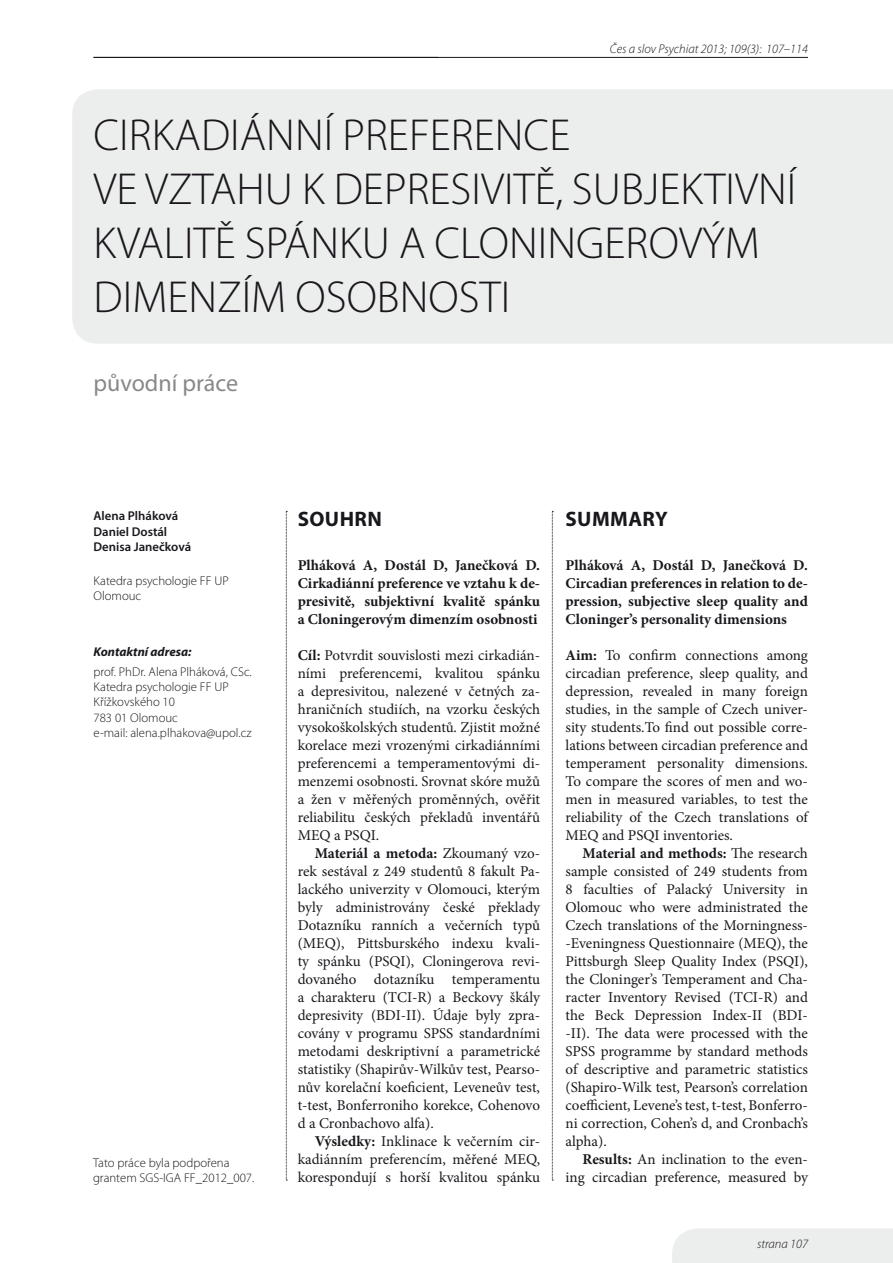
<style>
.page{position:relative;width:893px;height:1263px;background:#fff}
.page>*{position:absolute;margin:0;border:0;box-sizing:border-box;transform-origin:0 0}
.t1{font:300 45px/54px "Myriad Pro";color:#1a171c}
.t2{font:24px "Myriad Pro";color:#87888a}
.t3{font:700 21px "Myriad Pro";letter-spacing:.02em;color:#1a171c}
.t4{font:15px/18px "Minion Pro";letter-spacing:-.005em;color:#1a171c;text-align:justify}
.t5{font:700 15px/18px "Minion Pro";color:#1a171c;text-align:justify}
.t6{font:300 12.75px/15.3px "Myriad Pro";color:#1a171c}
.t7{font:italic 300 12.75px "Myriad Pro";color:#1a171c}
.t8{font:600 12.75px/15.3px "Myriad Pro";color:#1a171c}
.t9{font:italic 700 12.75px "Myriad Pro";color:#1a171c}
.s1{font-weight:700}
</style>
<div class="page">
<hr style="left:94px;top:57px;width:714px;height:1px;background:#1a171c">
<div style="left:672px;top:1228px;width:221px;height:35px;background:#eceded"></div>
<div style="left:72px;top:89px;width:821px;height:255px;background:#eceded"></div>
<svg style="left:286px;top:511px;width:1px;height:670px"></svg>
<svg style="left:552px;top:511px;width:1px;height:670px"></svg>
<p class="t7" style="left:610px;top:42px;width:199px">Čes a slov Psychiat 2013; 109(3): 107–114</p>
<h1 class="t1" style="left:94px;top:109px;width:704px">Cirkadiánní preference<br>ve vztahu kd epresivitě, su bjektivní kvalitě spánku a Cloningerovým dimenzím osobnosti</h1>
<h2 class="t2" style="left:94px;top:369px;width:146px">původní práce</h2>
<p class="t8" style="left:94px;top:508px;width:99px">Alena Plháková<br>Daniel Dostál<br>Denisa Janečková</p>
<p class="t6" style="left:94px;top:573px;width:137px">Katedra psychologie FF UP<br>Olomouc</p>
<p class="t9" style="left:94px;top:643px;width:100px">Kontaktní adresa:</p>
<p class="t6" style="left:94px;top:664px;width:160px">prof. PhDr. Alena Plháková, CSc.<br>Katedra psychologie FF UP<br>Křížkovského 10<br>783 01 Olomouc<br>e-mail: alena.plhakova@upol.cz</p>
<p class="t6" style="left:93px;top:1155px;width:163px">Tato práce byla podpořena grantem SGS-IGA FF_2012_007.</p>
<h3 class="t3" style="left:298px;top:506px;width:86px">SOUHRN</h3>
<p class="t5" style="left:298px;top:556px;width:244px">Plháková A, Dostál D, Janečková D.<br>Cirkadiánní preference ve vztahu k de&shy;presivitě, subjektivní kvalitě spánku a Cloningerovým dimenzím osobnosti</p>
<p class="t4" style="left:298px;top:646px;width:244px"><span class="s1">Cíl:</span> Potvrdit souvislosti mezi cirkadián&shy;ními preferencemi, kvalitou spánku a depresivitou, nalezené v četných za&shy;hraničních studiích, na vzorku českých vysokoškolských studentů. Zjistit možné korelace mezi vrozenými cirkadiánními preferencemi a temperamentovými di&shy;menzemi osobnosti. Srovnat skóre mužů a žen v měřených proměnných, ověřit reliabilitu českých překladů inventářů MEQ a PSQI.</p>
<p class="t4" style="left:298px;top:844px;width:244px;text-indent:17px"><span class="s1">Materiál a metoda:</span> Zkoumaný vzo&shy;rek sestával z 249 studentů 8 fakult Pa&shy;lackého univerzity v Olomouci, kterým byly administrovány české překlady Dotazníku ranních a večerních typů (MEQ), Pittsburského indexu kvali&shy;ty spánku (PSQI), Cloningerova revi&shy;dovaného dotazníku temperamentu a charakteru (TCI-R) a Beckovy škály depresivity (BDI-II). Údaje byly zpra&shy;covány v programu SPSS standardními metodami deskriptivní a parametrické statistiky (Shapirův-Wilkův test, Pearso&shy;nův korelační koeficient, Leveneův test, t-test, Bonferroniho korekce, Cohenovo d a Cronbachovo alfa).</p>
<p class="t4" style="left:298px;top:1132px;width:244px;text-indent:17px"><span class="s1">Výsledky:</span> Inklinace k večerním cir&shy;kadiánním preferencím, měřené MEQ, korespondují s horší kvalitou spánku</p>
<h3 class="t3" style="left:566px;top:506px;width:104px">SUMMARY</h3>
<p class="t5" style="left:566px;top:556px;width:244px">Plháková A, Dostál D, Janečková D.<br>Circadian preferences in relation to de&shy;pression, subjective sleep quality and Cloninger’s personality dimensions</p>
<p class="t4" style="left:566px;top:646px;width:244px"><span class="s1">Aim:</span> To confirm connections among circadian preference, sleep quality, and depression, revealed in many foreign studies, in the sample of Czech univer&shy;sity students.To find out possible corre&shy;lations between circadian preference and temperament personality dimensions.<br>To compare the scores of men and wo&shy;men in measured variables, to test the reliability of the Czech translations of MEQ and PSQI inventories.</p>
<p class="t4" style="left:566px;top:844px;width:244px;text-indent:17px"><span class="s1">Material and methods:</span> The research sample consisted of 249 students from 8 faculties of Palacký University in Olomouc who were administrated the Czech translations of the Morningness--Eveningness Questionnaire (MEQ), the Pittsburgh Sleep Quality Index (PSQI), the Cloninger’s Temperament and Cha&shy;racter Inventory Revised (TCI-R) and the Beck Depression Index-II (BDI--II). The data were processed with the SPSS programme by standard methods of descriptive and parametric statistics (Shapiro-Wilk test, Pearson’s correlation coefficient, Levene’s test, t-test, Bonferro&shy;ni correction, Cohen’s d, and Cronbach’s alpha).</p>
<p class="t4" style="left:566px;top:1150px;width:244px;text-align:right"><span class="s1">Results:</span> An inclination to the even&shy;ing circadian preference, measured by</p>
<p class="t7" style="left:757px;top:1237px;width:52px">strana 107</p>
</div>
